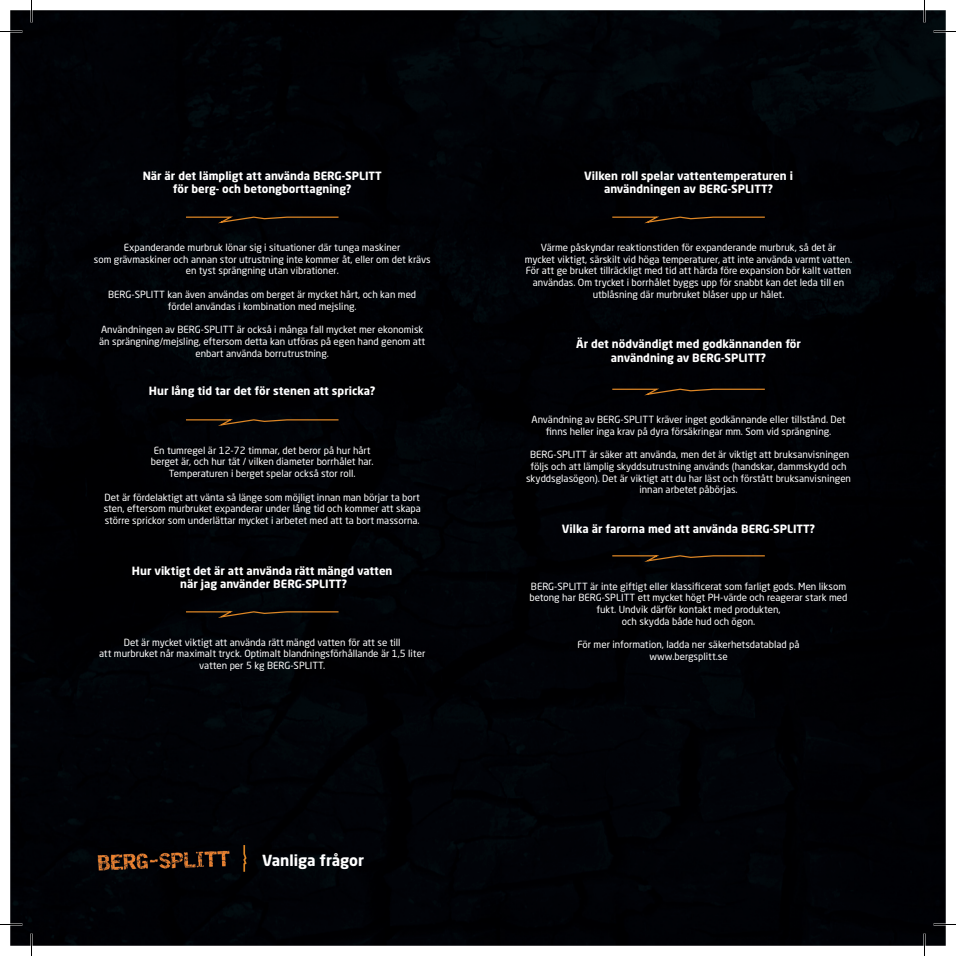
<style>
.page{position:relative;width:956px;height:956px;background:#fff}
.page>*{position:absolute;margin:0;border:0;box-sizing:border-box;transform-origin:0 0}
.t1{font:700 15.15px "Neo Sans W1 G";color:#fff}
.t2{font:700 11.25px/13.5px "Neo Sans W1 G";color:#fff;text-align:center}
.t3{font:9.75px/11.7px "Neo Sans W1 G";color:#fff;text-align:center}
</style>
<div class="page">
<div style="left:10px;top:10px;width:936px;height:936px;background:#000105"></div>
<svg style="left:185px;top:216px;width:155px;height:8px"></svg>
<svg style="left:185px;top:419px;width:155px;height:8px"></svg>
<svg style="left:185px;top:611px;width:155px;height:8px"></svg>
<svg style="left:242px;top:843px;width:6px;height:30px"></svg>
<svg style="left:611px;top:216px;width:155px;height:8px"></svg>
<svg style="left:611px;top:388px;width:155px;height:9px"></svg>
<svg style="left:611px;top:555px;width:155px;height:8px"></svg>
<img style="left:96px;top:849px;width:134px;height:24px">
<hr style="left:0;top:923px;width:22px;height:2px;background:#fff">
<hr style="left:933px;top:923px;width:23px;height:2px;background:#fff">
<hr style="left:923px;top:0;width:2px;height:23px;background:#fff">
<hr style="left:923px;top:933px;width:2px;height:23px;background:#fff">
<svg style="left:0;top:31px;width:22px;height:1px"></svg>
<svg style="left:933px;top:31px;width:23px;height:1px"></svg>
<svg style="left:0;top:924px;width:22px;height:1px"></svg>
<svg style="left:933px;top:924px;width:23px;height:1px"></svg>
<svg style="left:31px;top:0;width:1px;height:23px"></svg>
<svg style="left:31px;top:933px;width:1px;height:23px"></svg>
<svg style="left:924px;top:0;width:1px;height:23px"></svg>
<svg style="left:924px;top:933px;width:1px;height:23px"></svg>
<p class="t2" style="left:143px;top:169px;width:241px">När är det lämpligt att använda BERG-SPLITT för berg- och betongborttagning?</p>
<p class="t3" style="left:94px;top:241px;width:338px">Expanderande murbruk lönar sig i situationer där tunga maskiner<br>som grävmaskiner och annan stor utrustning inte kommer åt, eller om det krävs en tyst sprängning utan vibrationer.</p>
<p class="t3" style="left:108px;top:288px;width:310px">BERG-SPLITT kan även användas om berget är mycket hårt, och kan med fördel användas i kombination med mejsling.</p>
<p class="t3" style="left:99px;top:323px;width:328px">Användningen av BERG-SPLITT är också i många fall mycket mer ekonomisk än sprängning/mejsling, eftersom detta kan utföras på egen hand genom att enbart använda borrutrustning.</p>
<p class="t2" style="left:149px;top:384px;width:228px">Hur lång tid tar det för stenen att spricka?</p>
<p class="t3" style="left:151px;top:444px;width:224px">En tumregel är 12-72 timmar, det beror på hur hårt berget är, och hur tät / vilken diameter borrhålet har.<br>Temperaturen i berget spelar också stor roll.</p>
<p class="t3" style="left:104px;top:491px;width:319px;text-align:justify">Det är fördelaktigt att vänta så länge som möjligt innan man börjar ta bort sten, eftersom murbruket expanderar under lång tid och kommer att skapa större sprickor som underlättar mycket i arbetet med att ta bort massorna.</p>
<p class="t2" style="left:132px;top:563px;width:262px">Hur viktigt det är att använda rätt mängd vatten när jag använder BERG-SPLITT?</p>
<p class="t3" style="left:99px;top:636px;width:328px">Det är mycket viktigt att använda rätt mängd vatten för att se till<br>att murbruket når maximalt tryck. Optimalt blandningsförhållande är 1,5 liter vatten per 5 kg BERG-SPLITT.</p>
<h1 class="t1" style="left:262px;top:851px;width:103px">Vanliga frågor</h1>
<p class="t2" style="left:584px;top:169px;width:210px">Vilken roll spelar vattentemperaturen i användningen av BERG-SPLITT?</p>
<p class="t3" style="left:525px;top:241px;width:329px">Värme påskyndar reaktionstiden för expanderande murbruk, så det är mycket viktigt, särskilt vid höga temperaturer, att inte använda varmt vatten.<br>För att ge bruket tillräckligt med tid att härda före expansion bör kallt vatten användas. Om trycket i borrhålet byggs upp för snabbt kan det leda till en utblåsning där murbruket blåser upp ur hålet.</p>
<p class="t2" style="left:576px;top:337px;width:226px">Är det nödvändigt med godkännanden för användning av BERG-SPLITT?</p>
<p class="t3" style="left:532px;top:414px;width:315px">Användning av BERG-SPLITT kräver inget godkännande eller tillstånd. Det finns heller inga krav på dyra försäkringar mm. Som vid sprängning.</p>
<p class="t3" style="left:526px;top:449px;width:326px">BERG-SPLITT är säker att använda, men det är viktigt att bruksanvisningen följs och att lämplig skyddsutrustning används (handskar, dammskydd och skyddsglasögon). Det är viktigt att du har läst och förstått bruksanvisningen innan arbetet påbörjas.</p>
<p class="t2" style="left:562px;top:521px;width:255px">Vilka är farorna med att använda BERG-SPLITT?</p>
<p class="t3" style="left:530px;top:580px;width:319px">BERG-SPLITT är inte giftigt eller klassificerat som farligt gods. Men liksom betong har BERG-SPLITT ett mycket högt PH-värde och reagerar stark med fukt. Undvik därför kontakt med produkten,<br>och skydda både hud och ögon.</p>
<p class="t3" style="left:577px;top:639px;width:224px">För mer information, ladda ner säkerhetsdatablad på www.bergsplitt.se</p>
</div>
